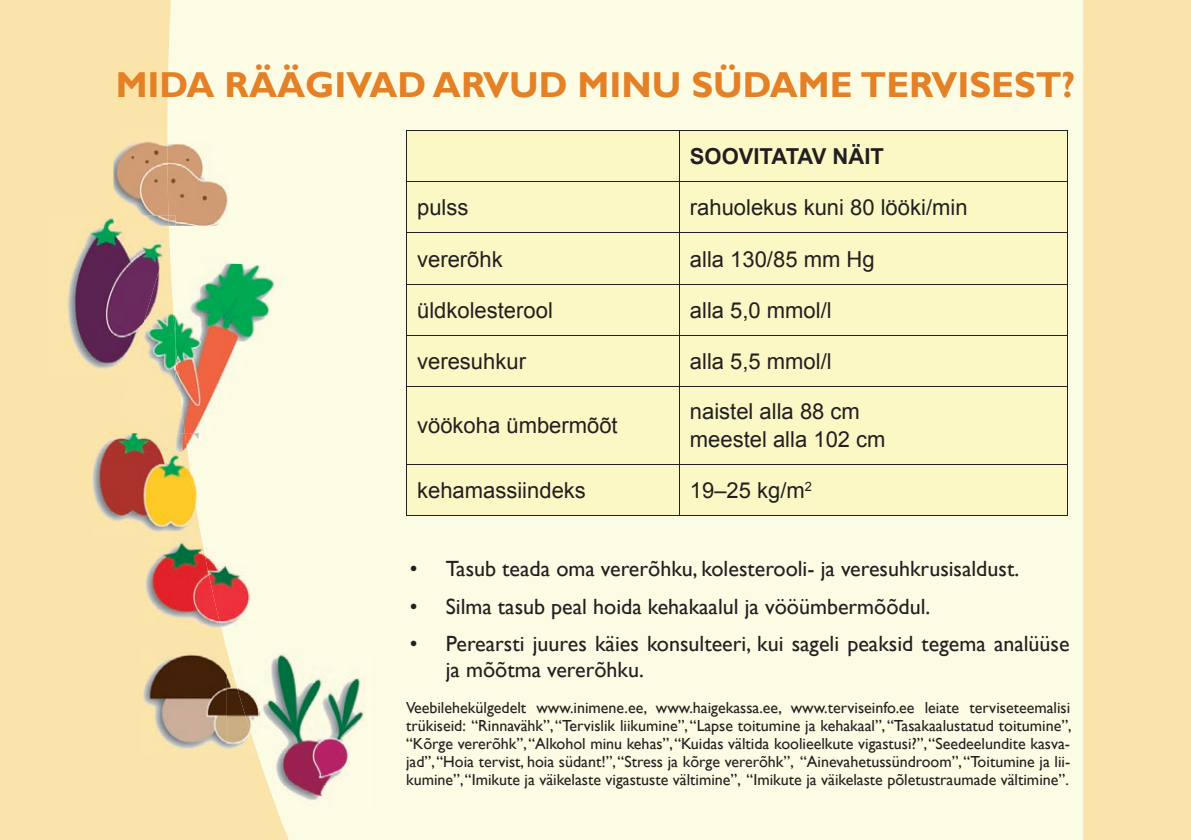
<style>
.page{position:relative;width:1191px;height:840px;background:#fff}
.page>*{position:absolute;margin:0;border:0;box-sizing:border-box;transform-origin:0 0}
.t1{font:700 36px "Gill Sans";color:#e48025}
.t2{font:22px/37.4px "Gill Sans";color:#231f20}
.t3{font:22px/28px "Arial";color:#231f20}
.t4{font:700 22px "Arial";color:#231f20}
.t5{font:16px/18px "Gill Sans";color:#231f20;text-align:justify}
</style>
<div class="page">
<div style="left:0;top:0;width:1191px;height:839px;background:#fcfce5"></div>
<svg style="left:0;top:0;width:288px;height:839px;fill:#fae4aa"></svg>
<div style="left:407px;top:131px;width:660px;height:384px;background:#fbf8c6"></div>
<hr style="left:406px;top:130px;width:273px;height:1px;background:#231f20">
<hr style="left:406px;top:131px;width:1px;height:50px;background:#231f20">
<hr style="left:679px;top:130px;width:389px;height:1px;background:#231f20">
<hr style="left:679px;top:131px;width:1px;height:50px;background:#231f20">
<hr style="left:1067px;top:131px;width:1px;height:50px;background:#231f20">
<hr style="left:406px;top:181px;width:273px;height:1px;background:#231f20">
<hr style="left:406px;top:182px;width:1px;height:50px;background:#231f20">
<hr style="left:679px;top:181px;width:389px;height:1px;background:#231f20">
<hr style="left:679px;top:182px;width:1px;height:50px;background:#231f20">
<hr style="left:1067px;top:182px;width:1px;height:50px;background:#231f20">
<hr style="left:406px;top:232px;width:273px;height:1px;background:#231f20">
<hr style="left:406px;top:233px;width:1px;height:50px;background:#231f20">
<hr style="left:679px;top:232px;width:389px;height:1px;background:#231f20">
<hr style="left:679px;top:233px;width:1px;height:50px;background:#231f20">
<hr style="left:1067px;top:233px;width:1px;height:50px;background:#231f20">
<hr style="left:406px;top:283px;width:273px;height:1px;background:#231f20">
<hr style="left:406px;top:284px;width:1px;height:50px;background:#231f20">
<hr style="left:679px;top:283px;width:389px;height:1px;background:#231f20">
<hr style="left:679px;top:284px;width:1px;height:50px;background:#231f20">
<hr style="left:1067px;top:284px;width:1px;height:50px;background:#231f20">
<hr style="left:406px;top:334px;width:273px;height:1px;background:#231f20">
<hr style="left:406px;top:335px;width:1px;height:51px;background:#231f20">
<hr style="left:679px;top:334px;width:389px;height:1px;background:#231f20">
<hr style="left:679px;top:335px;width:1px;height:51px;background:#231f20">
<hr style="left:1067px;top:335px;width:1px;height:51px;background:#231f20">
<hr style="left:406px;top:386px;width:273px;height:1px;background:#231f20">
<hr style="left:406px;top:386px;width:1px;height:78px;background:#231f20">
<hr style="left:679px;top:386px;width:389px;height:1px;background:#231f20">
<hr style="left:679px;top:386px;width:1px;height:78px;background:#231f20">
<hr style="left:1067px;top:386px;width:1px;height:78px;background:#231f20">
<hr style="left:406px;top:464px;width:273px;height:1px;background:#231f20">
<hr style="left:406px;top:464px;width:1px;height:51px;background:#231f20">
<hr style="left:679px;top:464px;width:389px;height:1px;background:#231f20">
<hr style="left:679px;top:464px;width:1px;height:51px;background:#231f20">
<hr style="left:1067px;top:464px;width:1px;height:51px;background:#231f20">
<hr style="left:406px;top:515px;width:273px;height:1px;background:#231f20">
<hr style="left:679px;top:515px;width:389px;height:1px;background:#231f20">
<img style="left:175px;top:261px;width:113px;height:195px">
<img style="left:118px;top:341px;width:67px;height:92px">
<img style="left:170px;top:226px;width:5px;height:35px">
<img style="left:49px;top:215px;width:121px;height:163px">
<img style="left:128px;top:261px;width:47px;height:117px">
<img style="left:222px;top:533px;width:27px;height:96px">
<img style="left:143px;top:533px;width:79px;height:96px">
<img style="left:140px;top:648px;width:120px;height:108px">
<img style="left:169px;top:128px;width:64px;height:98px">
<img style="left:113px;top:128px;width:56px;height:98px">
<svg style="left:168px;top:215px;width:7px;height:11px"></svg>
<img style="left:258px;top:652px;width:107px;height:158px">
<img style="left:227px;top:756px;width:50px;height:54px">
<img style="left:227px;top:652px;width:31px;height:104px">
<div style="left:1083px;top:0;width:108px;height:839px;background:#fae4aa"></div>
<img style="left:91px;top:433px;width:107px;height:104px">
<img style="left:185px;top:433px;width:13px;height:32px">
<img style="left:146px;top:433px;width:43px;height:28px">
<img style="left:143px;top:533px;width:55px;height:4px">
<h1 class="t1" style="left:116px;top:63px;width:961px">MIDA RÄÄGIVAD ARVUD MINU SÜDAME TERVISEST?</h1>
<h2 class="t4" style="left:690px;top:142px;width:195px">SOOVITATAV NÄIT</h2>
<h2 class="t3" style="left:417px;top:194px;width:53px">pulss</h2>
<h2 class="t3" style="left:690px;top:194px;width:279px">rahuolekus kuni 80 lööki/min</h2>
<h2 class="t3" style="left:417px;top:245px;width:87px">vererõhk</h2>
<h2 class="t3" style="left:690px;top:245px;width:186px">alla 130/85 mm Hg</h2>
<h2 class="t3" style="left:417px;top:296px;width:137px">üldkolesterool</h2>
<h2 class="t3" style="left:690px;top:296px;width:143px">alla 5,0 mmol/l</h2>
<h2 class="t3" style="left:417px;top:347px;width:110px">veresuhkur</h2>
<h2 class="t3" style="left:690px;top:347px;width:143px">alla 5,5 mmol/l</h2>
<h2 class="t3" style="left:417px;top:411px;width:202px">vöökoha ümbermõõt</h2>
<h2 class="t3" style="left:690px;top:397px;width:197px">naistel alla 88 cm meestel alla 102 cm</h2>
<h2 class="t3" style="left:417px;top:476px;width:170px">kehamassiindeks</h2>
<h2 class="t3" style="left:690px;top:476px;width:124px">19–25 kg/m<sup>2</sup></h2>
<h2 class="t2" style="left:410px;top:550px;width:9px;text-align:justify">• • •</h2>
<h2 class="t2" style="left:446px;top:550px;width:625px">Tasub teada oma vererõhku, kolesterooli- ja veresuhkrusisaldust.<br>Silma tasub peal hoida kehakaalul ja vööümbermõõdul.<br>Perearsti juures käies konsulteeri, kui sageli peaksid tegema analüüse</h2>
<h2 class="t2" style="left:446px;top:651px;width:200px">ja mõõtma vererõhku.</h2>
<p class="t5" style="left:406px;top:698px;width:667px">Veebilehekülgedelt www.inimene.ee, www.haigekassa.ee, www.terviseinfo.ee leiate terviseteemalisi trükiseid: “Rinnavähk”, “Tervislik liikumine”, “Lapse toitumine ja kehakaal”, “Tasakaalustatud toitumine”, “Kõrge vererõhk”, “Alkohol minu kehas”, “Kuidas vältida koolieelkute vigastusi?”, “Seedeelundite kasva&shy;jad”, “Hoia tervist, hoia südant!”, “Stress ja kõrge vererõhk”, “Ainevahetussündroom”, “Toitumine ja lii&shy;kumine”, “Imikute ja väikelaste vigastuste vältimine”, “Imikute ja väikelaste põletustraumade vältimine”.</p>
</div>
